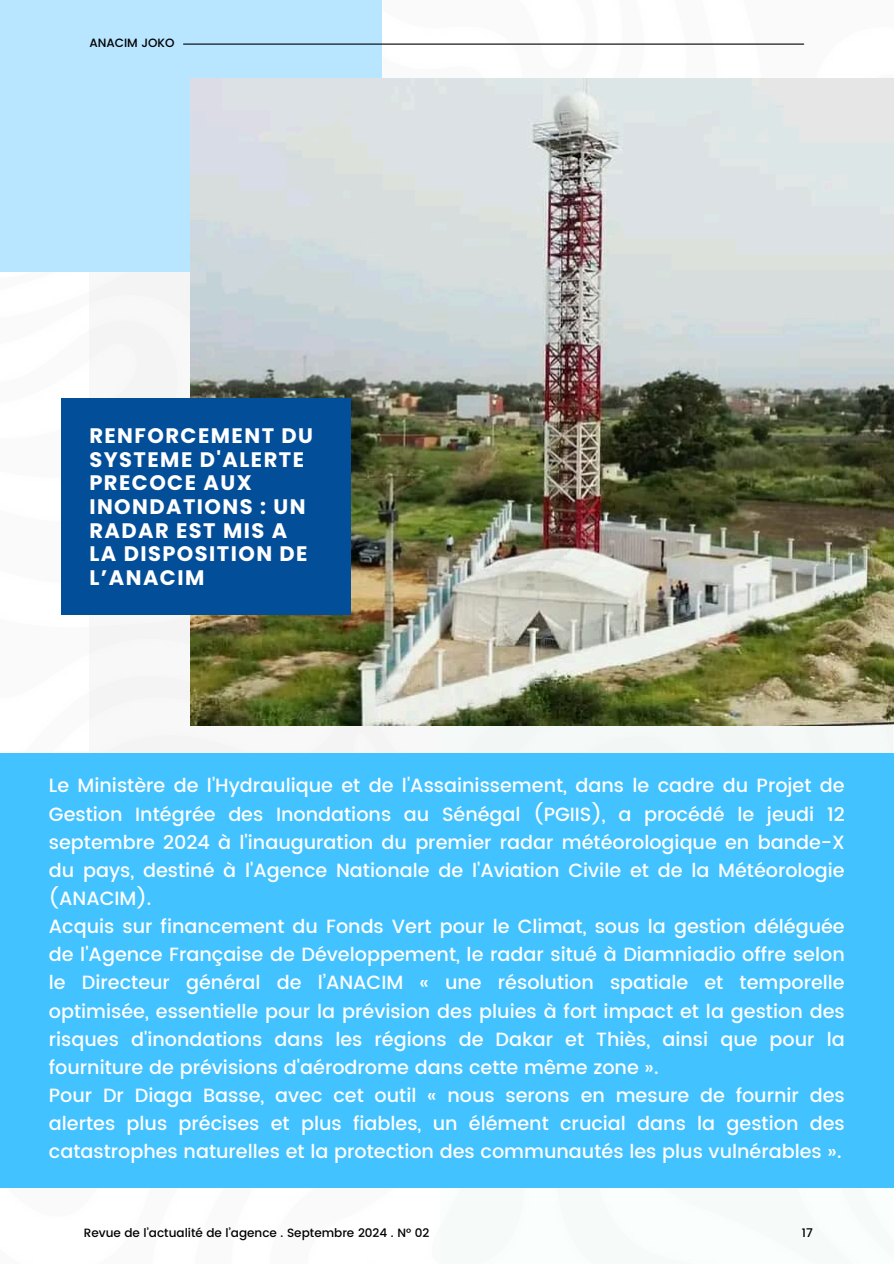
<style>
.page{position:relative;width:894px;height:1264px;background:#fff}
.page>*{position:absolute;margin:0;border:0;box-sizing:border-box;transform-origin:0 0}
.t1{font:700 21px/23.7px "Poppins";letter-spacing:.07em;color:#fff}
.t2{font:500 19.2px/28.2px "Poppins";color:#fff}
.t3{font:500 12px "Poppins";color:#000}
</style>
<div class="page">
<div style="left:89px;top:78px;width:803px;height:675px;background:#f7f7f7"></div>
<div style="left:440px;top:467px;width:453px;height:796px;background:#f6fbfa"></div>
<div style="left:0;top:753px;width:893px;height:434px;background:#42c2ff"></div>
<div style="left:0;top:0;width:381px;height:272px;background:#b8e5ff"></div>
<img style="left:190px;top:78px;width:702px;height:647px">
<div style="left:61px;top:398px;width:289px;height:216px;background:#034e98"></div>
<hr style="left:183px;top:44px;width:620px;height:1px;background:#000">
<h1 class="t3" style="left:89px;top:35px;width:87px">ANACIM JOKO</h1>
<p class="t1" style="left:89px;top:424px;width:225px">RENFORCEMENT DU<br>SYSTEME D'ALERTE<br>PRECOCE AUX<br>INONDATIONS : UN<br>RADAR EST MIS A<br>LA DISPOSITION DE<br>L’ANACIM</p>
<h3 class="t2" style="left:49px;top:771px;width:797px">Le Ministère de l'Hydraulique et de l'Assainissement, dans le cadre du Projet de Gestion Intégrée des Inondations au Sénégal (PGIIS), a procédé le jeudi 12 septembre 2024 à l'inauguration du premier radar météorologique en bande-X du pays, destiné à l'Agence Nationale de l'Aviation Civile et de la Météorologie (ANACIM).<br>Acquis sur financement du Fonds Vert pour le Climat, sous la gestion déléguée de l'Agence Française de Développement, le radar situé à Diamniadio offre selon le Directeur général de l’ANACIM « une résolution spatiale et temporelle optimisée, essentielle pour la prévision des pluies à fort impact et la gestion des risques d'inondations dans les régions de Dakar et Thiès, ainsi que pour la fourniture de prévisions d'aérodrome dans cette même zone ».<br>Pour Dr Diaga Basse, avec cet outil « nous serons en mesure de fournir des alertes plus précises et plus fiables, un élément crucial dans la gestion des catastrophes naturelles et la protection des communautés les plus vulnérables ».</h3>
<h2 class="t3" style="left:84px;top:1225px;width:347px">Revue de l’actualité de l’agence . Septembre 2024 . N° 02</h2>
<p class="t3" style="left:801px;top:1225px;width:12px">17</p>
</div>
